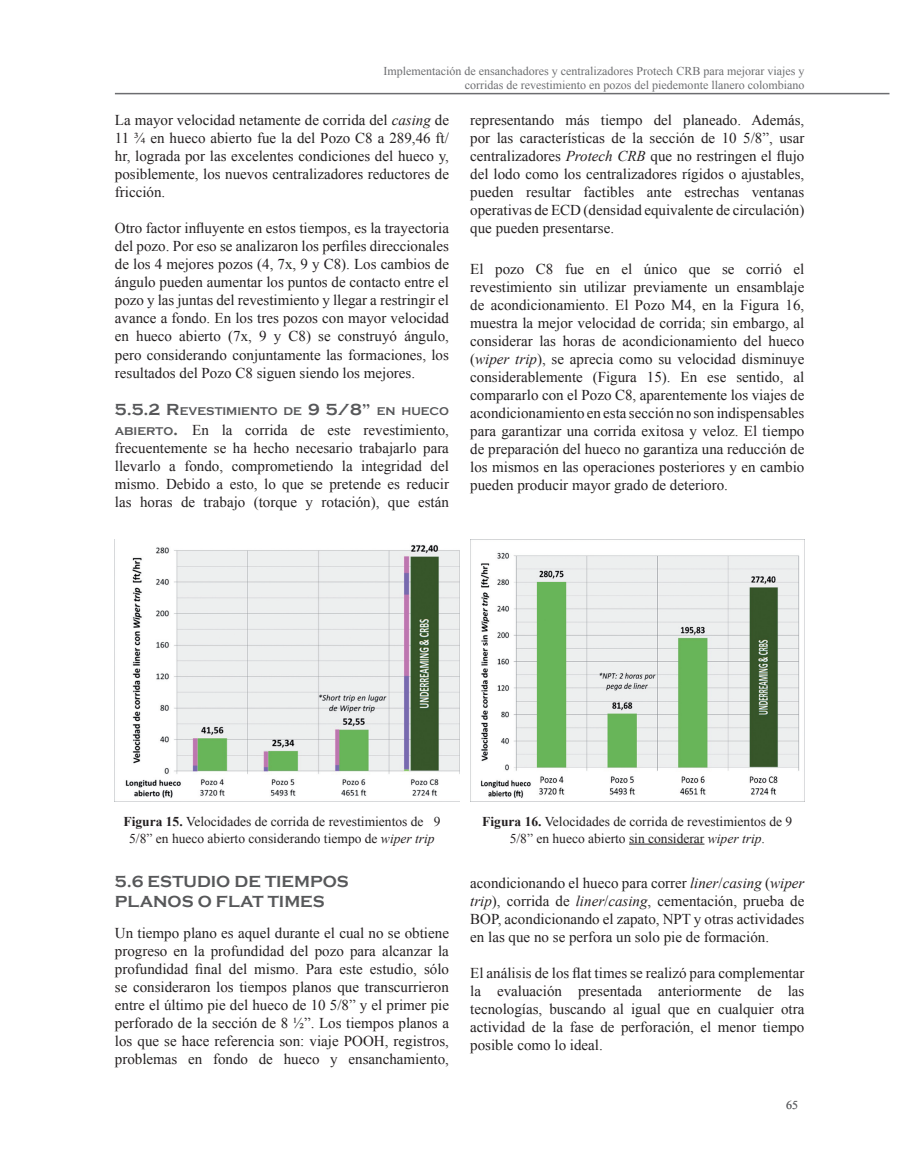
<style>
.page{position:relative;width:898px;height:1166px;background:#fff}
.page>*{position:absolute;margin:0;border:0;box-sizing:border-box;transform-origin:0 0}
.t1{font:700 16.5px/19.8px "Copperplate Gothic";color:#57585a}
.t2{font:15px/18px "Times New Roman";color:#231f20;text-align:justify}
.t3{font:13.5px/16.2px "Times New Roman";color:#231f20;text-align:center}
.t4{font:12px/14.4px "Times New Roman";color:#6c6d70;text-align:right}
.t5{font:700 11.55px "Copperplate Gothic";color:#57585a}
.s1{font-style:italic}
.s2{font-size:16.5px}
.s3{font-family:"Copperplate Gothic";font-weight:700;font-size:11.55px;color:#57585a}
.s4{font-family:"Copperplate Gothic";font-weight:700;font-size:16.5px;color:#57585a}
.s5{font-weight:700}
</style>
<div class="page">
<hr style="left:115px;top:93px;width:774px;height:1px;background:#6c6d70">
<img style="left:125px;top:545px;width:334px;height:253px">
<img style="left:470px;top:539px;width:334px;height:262px">
<hr style="left:628px;top:843px;width:76px;height:1px;background:#231f20">
<p class="t4" style="left:383px;top:63px;width:422px">Implementación de ensanchadores y centralizadores Protech CRB para mejorar viajes y corridas de revestimiento en pozos del piedemonte llanero colombiano</p>
<p class="t2" style="left:115px;top:111px;width:335px">La mayor velocidad netamente de corrida del <span class="s1">casing</span> de 11 ¾ en hueco abierto fue la del Pozo C8 a 289,46 ft/ hr, lograda por las excelentes condiciones del hueco y, posiblemente, los nuevos centralizadores reductores de fricción.</p>
<p class="t2" style="left:115px;top:219px;width:335px">Otro factor influyente en estos tiempos, es la trayectoria del pozo. Por eso se analizaron los perfiles direccionales de los 4 mejores pozos (4, 7x, 9 y C8). Los cambios de ángulo pueden aumentar los puntos de contacto entre el pozo y las juntas del revestimiento y llegar a restringir el avance a fondo. En los tres pozos con mayor velocidad en hueco abierto (7x, 9 y C8) se construyó ángulo, pero considerando conjuntamente las formaciones, los resultados del Pozo C8 siguen siendo los mejores.</p>
<p class="t5" style="left:115px;top:405px;width:335px"><span class="s2">5.5.2 R</span>EVESTIMIENTO DE <span class="s2">9 5/8”</span> EN HUECO</p>
<p class="t2" style="left:115px;top:421px;width:335px"><span class="s3">ABIERTO</span><span class="s4">.</span> En la corrida de este revestimiento, frecuentemente se ha hecho necesario trabajarlo para llevarlo a fondo, comprometiendo la integridad del mismo. Debido a esto, lo que se pretende es reducir las horas de trabajo (torque y rotación), que están</p>
<p class="t2" style="left:470px;top:111px;width:335px">representando más tiempo del planeado. Además, por las características de la sección de 10 5/8”, usar centralizadores <span class="s1">Protech CRB</span> que no restringen el flujo del lodo como los centralizadores rígidos o ajustables, pueden resultar factibles ante estrechas ventanas operativas de ECD (densidad equivalente de circulación) que pueden presentarse.</p>
<p class="t2" style="left:470px;top:259px;width:335px">El pozo C8 fue en el único que se corrió el revestimiento sin utilizar previamente un ensamblaje de acondicionamiento. El Pozo M4, en la Figura 16, muestra la mejor velocidad de corrida; sin embargo, al considerar las horas de acondicionamiento del hueco (<span class="s1">wiper trip</span>), se aprecia como su velocidad disminuye considerablemente (Figura 15). En ese sentido, al compararlo con el Pozo C8, aparentemente los viajes de acondicionamiento en esta sección no son indispensables para garantizar una corrida exitosa y veloz. El tiempo de preparación del hueco no garantiza una reducción de los mismos en las operaciones posteriores y en cambio pueden producir mayor grado de deterioro.</p>
<p class="t3" style="left:123px;top:813px;width:318px"><span class="s5">Figura 15.</span> Velocidades de corrida de revestimientos de 9<br>5/8” en hueco abierto considerando tiempo de <span class="s1">wiper trip</span></p>
<p class="t3" style="left:482px;top:813px;width:311px"><span class="s5">Figura 16.</span> Velocidades de corrida de revestimientos de 9<br>5/8” en hueco abierto sin considerar <span class="s1">wiper trip</span>.</p>
<p class="t1" style="left:115px;top:871px;width:235px">5.6 ESTUDIO DE TIEMPOS<br>PLANOS O FLAT TIMES</p>
<p class="t2" style="left:115px;top:923px;width:335px">Un tiempo plano es aquel durante el cual no se obtiene progreso en la profundidad del pozo para alcanzar la profundidad final del mismo. Para este estudio, sólo se consideraron los tiempos planos que transcurrieron entre el último pie del hueco de 10 5/8” y el primer pie perforado de la sección de 8 ½”. Los tiempos planos a los que se hace referencia son: viaje POOH, registros, problemas en fondo de hueco y ensanchamiento,</p>
<p class="t2" style="left:470px;top:873px;width:335px">acondicionando el hueco para correr <span class="s1">liner</span>/<span class="s1">casing</span> (<span class="s1">wiper trip</span>), corrida de <span class="s1">liner</span>/<span class="s1">casing</span>, cementación, prueba de BOP, acondicionando el zapato, NPT y otras actividades en las que no se perfora un solo pie de formación.</p>
<p class="t2" style="left:470px;top:963px;width:335px">El análisis de los flat times se realizó para complementar la evaluación presentada anteriormente de las tecnologías, buscando al igual que en cualquier otra actividad de la fase de perforación, el menor tiempo posible como lo ideal.</p>
<p class="t4" style="left:785px;top:1097px;width:13px">65</p>
</div>
